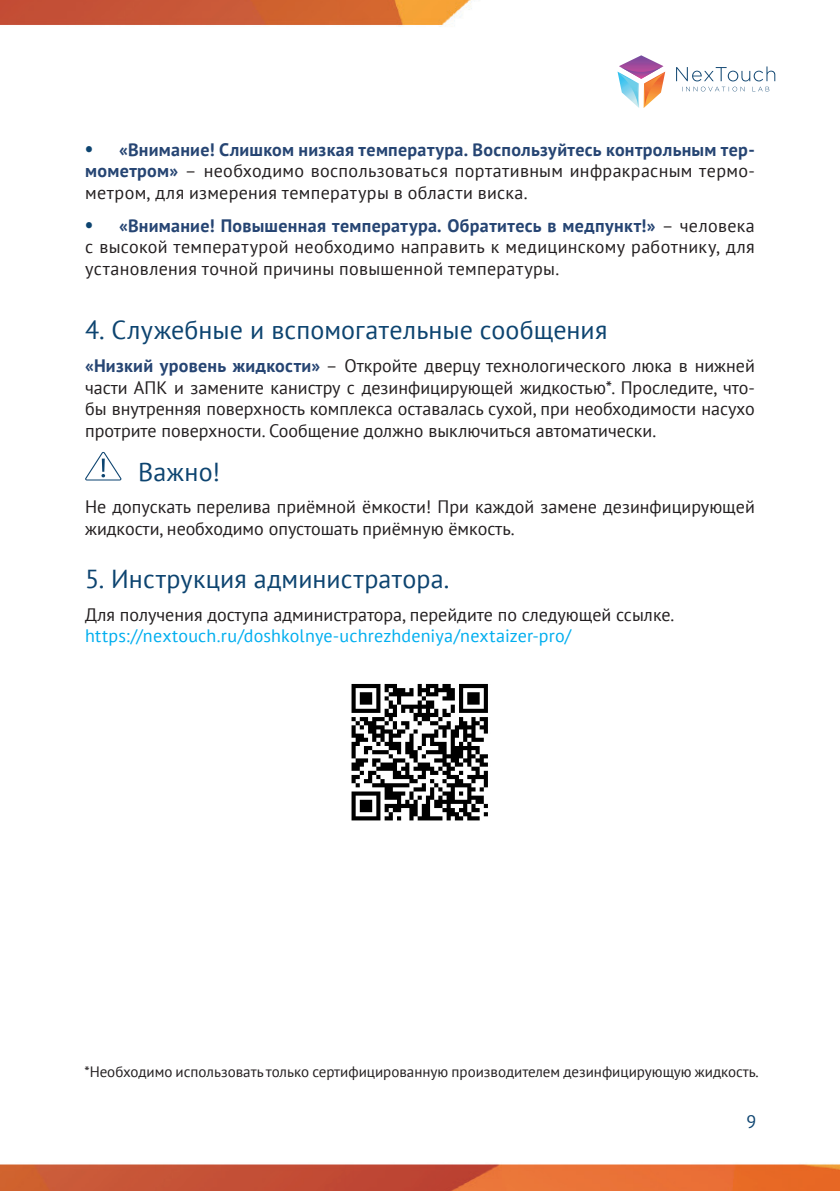
<style>
.page{position:relative;width:840px;height:1191px;background:#fff}
.page>*{position:absolute;margin:0;border:0;box-sizing:border-box;transform-origin:0 0}
.подзаголовок_синий_1{font:26px "PT Sans";letter-spacing:.005em;color:#0d4470}
.общий_с_выравнивание{font:26px "PT Sans";letter-spacing:.015em;color:#0d4470}
.общий_с_выравнивание-2{font:18px/21.6px "PT Sans";color:#231f20;text-align:justify}
.Стиль_абзаца_2{font:18px "PT Sans";letter-spacing:.01em;color:#00aeef}
.t1{font:18px "PT Sans";color:#0d4470}
.общий_с_выравнивание-3{font:15px "PT Sans";color:#231f20}
.s1{font-family:"Source Sans Pro";font-size:26px;color:#0d4470}
.s2{font-weight:700;color:#264573}
</style>
<div class="page">
<img style="left:619px;top:55px;width:44px;height:11px">
<img style="left:619px;top:66px;width:44px;height:13px">
<img style="left:643px;top:72px;width:22px;height:36px">
<img style="left:644px;top:72px;width:20px;height:35px">
<img style="left:617px;top:72px;width:21px;height:35px">
<svg style="left:676px;top:66px;width:98px;height:15px"></svg>
<svg style="left:682px;top:87px;width:86px;height:4px"></svg>
<img style="left:0;top:1164px;width:839px;height:27px">
<img style="left:0;top:0;width:472px;height:27px">
<svg style="left:85px;top:452px;width:37px;height:28px"></svg>
<hr style="left:102px;top:458px;width:3px;height:14px;background:#0d4470">
<img style="left:351px;top:683px;width:137px;height:138px">
<p class="общий_с_выравнивание-2" style="left:85px;top:138px;width:670px"><span class="s1">•</span> <span class="s2">«Внимание! Слишком низкая температура. Воспользуйтесь контрольным тер&shy;мометром»</span> – необходимо воспользоваться портативным инфракрасным термо&shy;метром, для измерения температуры в области виска.</p>
<p class="общий_с_выравнивание-2" style="left:85px;top:214px;width:670px"><span class="s1">•</span> <span class="s2">«Внимание! Повышенная температура. Обратитесь в медпункт!»</span> – человека с высокой температурой необходимо направить к медицинскому работнику, для установления точной причины повышенной температуры.</p>
<p class="подзаголовок_синий_1" style="left:85px;top:313px;width:523px">4. Служебные и вспомогательные сообщения</p>
<p class="общий_с_выравнивание-2" style="left:85px;top:354px;width:670px"><span class="s2">«Низкий уровень жидкости»</span> – Откройте дверцу технологического люка в нижней части АПК и замените канистру с дезинфицирующей жидкостью*. Проследите, что&shy;бы внутренняя поверхность комплекса оставалась сухой, при необходимости насухо протрите поверхности. Сообщение должно выключиться автоматически.</p>
<p class="общий_с_выравнивание" style="left:138px;top:455px;width:83px">Важно!</p>
<p class="общий_с_выравнивание-2" style="left:85px;top:496px;width:670px">Не допускать перелива приёмной ёмкости! При каждой замене дезинфицирующей жидкости, необходимо опустошать приёмную ёмкость.</p>
<p class="подзаголовок_синий_1" style="left:85px;top:562px;width:365px">5. Инструкция администратора.</p>
<p class="общий_с_выравнивание-2" style="left:85px;top:603px;width:590px">Для получения доступа администратора, перейдите по следующей ссылке.</p>
<p class="Стиль_абзаца_2" style="left:85px;top:624px;width:487px">https://nextouch.ru/doshkolnye-uchrezhdeniya/nextaizer-pro/</p>
<p class="общий_с_выравнивание-3" style="left:84px;top:1062px;width:675px">*Необходимо использовать только сертифицированную производителем дезинфицирующую жидкость.</p>
<p class="t1" style="left:746px;top:1109px;width:11px">9</p>
</div>
